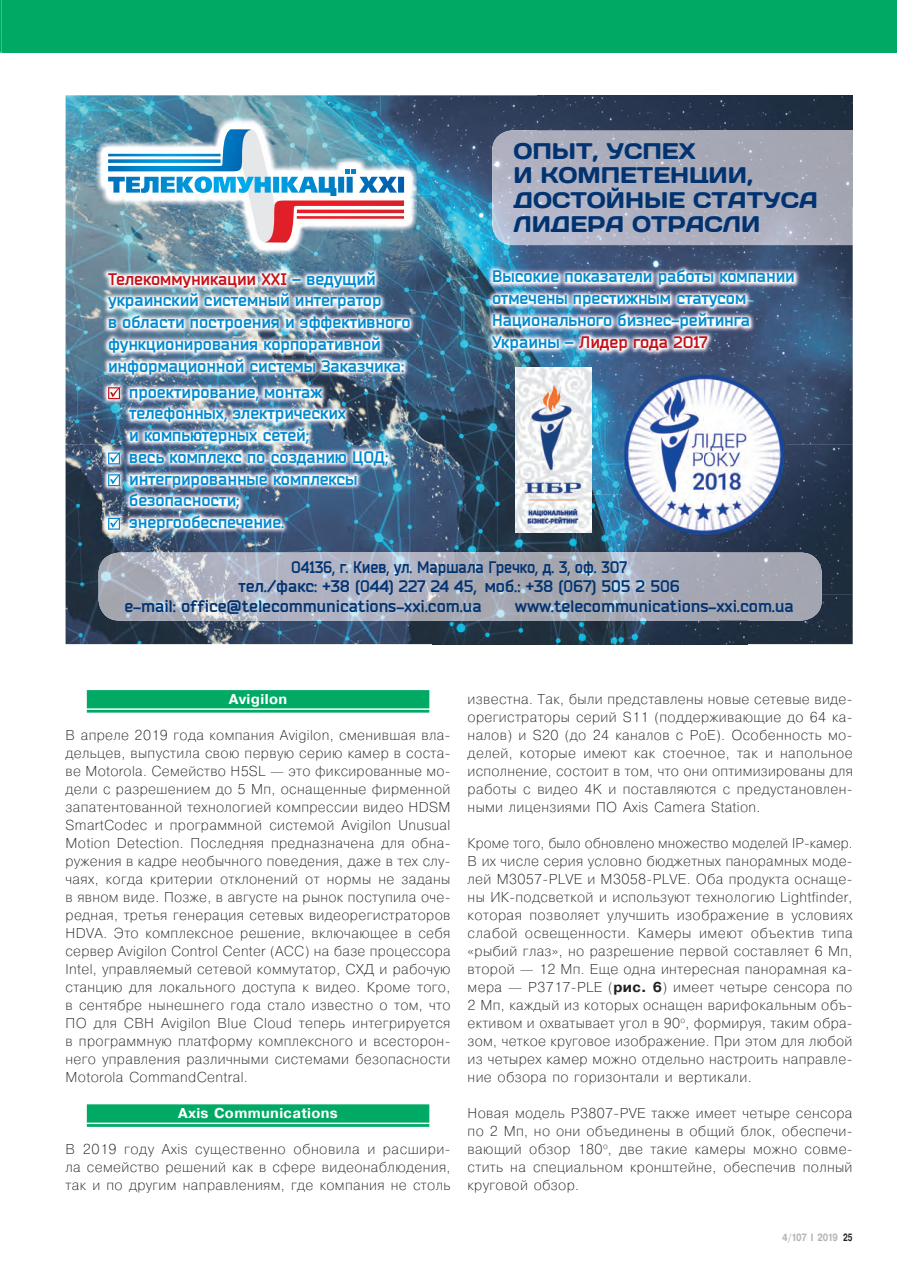
<style>
.page{position:relative;width:897px;height:1267px;background:#fff}
.page>*{position:absolute;margin:0;border:0;box-sizing:border-box;transform-origin:0 0}
.t1{font:22.5px/24.5px "Days";color:#013371}
.t2{font:700 16.5px/21.8px "Bender";color:#0089cf}
.t3{font:700 16.5px "Bender";color:#013371}
.t4{font:700 16.5px "Bender";color:#013371;scale:.9 1}
.t5{font:200 14.25px/18px "Pragmatica";letter-spacing:.025em;color:#231f20;text-align:justify}
.t6{font:700 14.25px "Pragmatica";letter-spacing:.025em;color:#fff}
.t7{font:700 10.5px "Pragmatica";letter-spacing:-.05em;color:#b2b3b7;scale:.8 1}
.s1{color:#c4121a}
.s2{color:#313232}
.s3{font-weight:700}
.s4{color:#231f20}
</style>
<div class="page">
<div style="left:2px;top:0;width:894px;height:53px;background:#00a964"></div>
<div style="left:87px;top:690px;width:342px;height:22px;background:#00a964"></div>
<hr style="left:66px;top:708px;width:384px;height:1px;background:#fff">
<div style="left:87px;top:1104px;width:342px;height:22px;background:#00a964"></div>
<hr style="left:66px;top:1122px;width:384px;height:1px;background:#fff">
<img style="left:66px;top:95px;width:314px;height:50px">
<img style="left:380px;top:95px;width:157px;height:200px">
<img style="left:537px;top:95px;width:315px;height:35px">
<img style="left:66px;top:145px;width:52px;height:499px">
<img style="left:118px;top:255px;width:262px;height:11px">
<img style="left:537px;top:245px;width:315px;height:50px">
<img style="left:415px;top:295px;width:122px;height:199px">
<img style="left:747px;top:295px;width:105px;height:349px">
<img style="left:537px;top:356px;width:105px;height:138px">
<img style="left:642px;top:356px;width:105px;height:11px">
<img style="left:118px;top:536px;width:157px;height:16px">
<img style="left:275px;top:494px;width:472px;height:58px">
<img style="left:118px;top:620px;width:629px;height:24px">
<img style="left:98px;top:552px;width:723px;height:68px">
<img style="left:95px;top:116px;width:322px;height:139px">
<svg style="left:237px;top:129px;width:42px;height:113px"></svg>
<img style="left:264px;top:200px;width:140px;height:42px">
<img style="left:108px;top:129px;width:144px;height:42px">
<svg style="left:345px;top:169px;width:10px;height:5px"></svg>
<img style="left:108px;top:176px;width:296px;height:20px">
<img style="left:102px;top:266px;width:313px;height:270px">
<svg style="left:108px;top:386px;width:13px;height:13px"></svg>
<svg style="left:108px;top:452px;width:13px;height:12px"></svg>
<svg style="left:108px;top:473px;width:13px;height:13px"></svg>
<svg style="left:108px;top:517px;width:13px;height:12px"></svg>
<img style="left:486px;top:264px;width:313px;height:92px">
<img style="left:515px;top:367px;width:76px;height:166px">
<img style="left:622px;top:367px;width:164px;height:172px">
<img style="left:492px;top:130px;width:360px;height:115px">
<svg style="left:0;top:0;width:2px;height:53px"></svg>
<p class="t2" style="left:108px;top:268px;width:304px"><span class="s1">Телекоммуникации ХХІ</span> – ведущий украинский системный интегратор<br>в области построения и эффективного функционирования корпоративной информационной системы Заказчика:</p>
<p class="t2" style="left:129px;top:381px;width:261px">проектирование, монтаж телефонных, электрических<br>и компьютерных сетей;<br>весь комплекс по созданию ЦОД; интегрированные комплексы безопасности; энергообеспечение.</p>
<h1 class="t1" style="left:513px;top:138px;width:306px">ОПЫТ, УСПЕХ<br>И КОМПЕТЕНЦИИ,<br>ДОСТОЙНЫЕ СТАТУСА<br>ЛИДЕРА ОТРАСЛИ</h1>
<p class="t2" style="left:492px;top:266px;width:304px">Высокие показатели работы компании отмечены престижным статусом<br>Национального бизнес-рейтинга<br>Украины – <span class="s1">Лидер года 2О17</span></p>
<p class="t4" style="left:291px;top:556px;width:374px">О4136, г. Киев, ул. Маршала Гречко, д. 3, оф. 3О7</p>
<p class="t3" style="left:238px;top:576px;width:442px">тел./факс: +38 (О44) 227 24 45, моб.: +38 (О67) 5О5 2 5О6</p>
<p class="t3" style="left:124px;top:596px;width:359px">e-mail: office@telecommunications-xxi.com.ua</p>
<p class="t3" style="left:514px;top:596px;width:280px">www.telecommunications-xxi.com.ua</p>
<p class="t6" style="left:229px;top:690px;width:60px">Avigilon</p>
<p class="t5" style="left:66px;top:725px;width:386px">В апреле 2019 года компания Avigilon, сменившая вла&shy;дельцев, выпустила свою первую серию камер в соста&shy;ве Motorola. Семейство H5SL — это фиксированные мо&shy;дели с разрешением до 5 Мп, оснащенные фирменной запатентованной технологией компрессии видео HDSM SmartCodec и программной системой Avigilon Unusual Motion Detection. Последняя предназначена для обна&shy;ружения в кадре необычного поведения, даже в тех слу&shy;чаях, когда критерии отклонений от нормы не заданы в явном виде. Позже, в августе на рынок поступила оче&shy;редная, третья генерация сетевых видеорегистраторов HDVA. Это комплексное решение, включающее в себя сервер Avigilon Control Center (ACC) на базе процессора Intel, управляемый сетевой коммутатор, СХД и рабочую станцию для локального доступа к видео. Кроме того, в сентябре нынешнего года стало известно о том, что ПО для СВН Avigilon Blue Cloud теперь интегрируется в программную платформу комплексного и всесторон&shy;него управления различными системами безопасности Motorola CommandCentral.</p>
<p class="t6" style="left:178px;top:1104px;width:161px">Axis Communications</p>
<p class="t5" style="left:66px;top:1139px;width:386px">В 2019 году Axis существенно обновила и расшири&shy;ла семейство решений как в сфере видеонаблюдения, так и по другим направлениям, где компания не столь</p>
<p class="t5" style="left:467px;top:689px;width:386px">известна. Так, были представлены новые сетевые виде&shy;орегистраторы серий S11 (поддерживающие до 64 ка&shy;налов) и S20 (до 24 каналов с PoE). Особенность мо&shy;делей, которые имеют как стоечное, так и напольное исполнение, состоит в том, что они оптимизированы для работы с видео 4K и поставляются с предустановлен&shy;ными лицензиями ПО Axis Camera Station.</p>
<p class="t5" style="left:467px;top:833px;width:386px">Кроме того, было обновлено множество моделей IP‑камер.<br>В их числе серия условно бюджетных панорамных моде&shy;лей M3057‑PLVE и M3058‑PLVE. Оба продукта оснаще&shy;ны ИК‑подсветкой и используют технологию Lightfinder, которая позволяет улучшить изображение в условиях слабой освещенности<span class="s2">.</span> Камеры имеют объектив типа «рыбий глаз», но разрешение первой составляет 6 Мп, второй — 12 Мп. Еще одна интересная панорамная ка&shy;мера — P3717‑PLE (<span class="s3">рис. 6</span>) имеет четыре сенсора по 2 Мп, каждый из которых оснащен варифокальным объ&shy;ективом и охватывает угол в 90<sup>о</sup>, формируя, таким обра&shy;зом, четкое круговое изображение. При этом для любой из четырех камер можно отдельно настроить направле&shy;ние обзора по горизонтали и вертикали.</p>
<p class="t5" style="left:467px;top:1103px;width:386px">Новая модель P3807‑PVE также имеет четыре сенсора по 2 Мп, но они объединены в общий блок, обеспечи&shy;вающий обзор 180<sup>о</sup>, две такие камеры можно совме&shy;стить на специальном кронштейне, обеспечив полный круговой обзор.</p>
<p class="t7" style="left:782px;top:1230px;width:90px">4/107 I 2019 <span class="s4">25</span></p>
</div>
